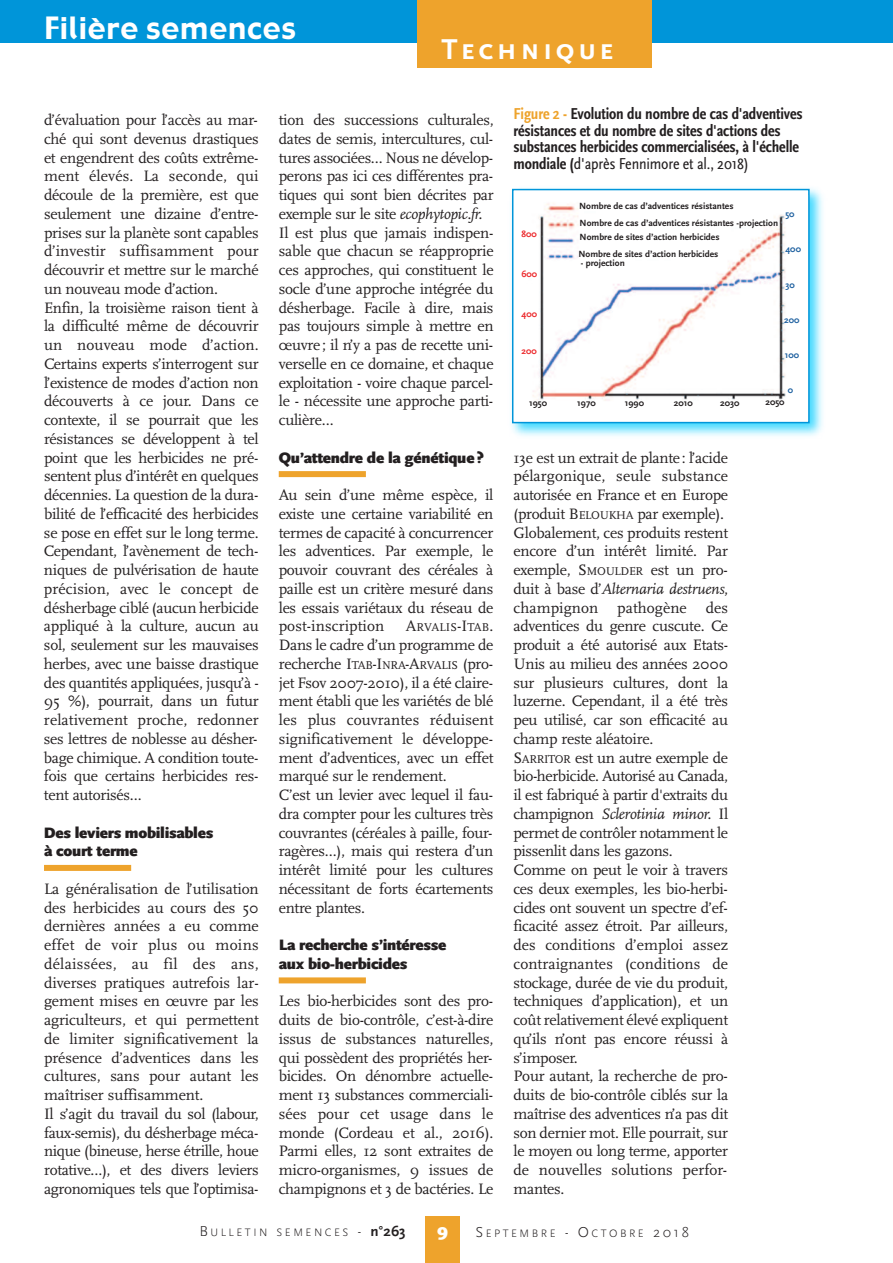
<style>
.page{position:relative;width:893px;height:1263px;background:#fff}
.page>*{position:absolute;margin:0;border:0;box-sizing:border-box;transform-origin:0 0}
.t1{font:30px "Gadget";letter-spacing:.03em;color:#fff}
.t2{font:700 30px "Scala Sans Caps";letter-spacing:.1em;color:#fff}
.t3{font:900 18px "Scala Sans";color:#fff}
.t4{font:700 condensed 16.5px/16.5px "Scala Sans";letter-spacing:-.01em;color:#231f20}
.t5{font:16.5px "Scala Sans Regular Con";letter-spacing:-.01em;color:#231f20}
.t6{font:15.75px/18.8px "Scala";letter-spacing:-.02em;color:#231f20}
.t7{font:900 15.75px/18.8px "Scala Sans";letter-spacing:-.02em;color:#231f20}
.t8{font:11.85px "Scala";letter-spacing:.01em;color:#231f20}
.t9{font:300 11.25px "Scala Sans";letter-spacing:.22em;color:#231f20}
.t10{font:700 9.3px "Scala Sans";color:#231f20}
.t11{font:700 9.3px "Scala Sans";color:#1f61a0}
.t12{font:700 9.3px "Scala Sans";color:#ec2a2d}
.s1{font-style:italic}
.s2{font-size:15.75px}
.s3{font-size:11.85px}
.s4{color:#eea32c}
.s5{font-family:"Scala Sans";font-weight:700;font-stretch:condensed}
.s6{font-size:15px}
.s7{font-weight:700;font-size:15px}
</style>
<div class="page">
<img style="left:511px;top:188px;width:312px;height:248px">
<div style="left:513px;top:190px;width:295px;height:232px;background:#fff"></div>
<img style="left:533px;top:203px;width:253px;height:198px">
<div style="left:512px;top:189px;width:298px;height:234px;border:2px solid #0095d9"></div>
<div style="left:0;top:0;width:893px;height:43px;background:#0095d9"></div>
<div style="left:417px;top:0;width:234px;height:68px;background:#eea32c"></div>
<div style="left:425px;top:1216px;width:34px;height:47px;background:#eea32c"></div>
<div style="left:44px;top:865px;width:87px;height:6px;background:#eea32c"></div>
<div style="left:279px;top:471px;width:87px;height:6px;background:#eea32c"></div>
<div style="left:279px;top:977px;width:87px;height:6px;background:#eea32c"></div>
<h1 class="t1" style="left:44px;top:11px;width:253px">Filière semences</h1>
<h1 class="t2" style="left:442px;top:32px;width:174px">Technique</h1>
<p class="t6" style="left:44px;top:112px;width:216px">d’évaluation pour l’accès au mar&shy;ché qui sont devenus drastiques et engendrent des coûts extrême&shy;ment élevés. La seconde, qui découle de la première, est que seulement une dizaine d’entre&shy;prises sur la planète sont capables d’investir suffisamment pour découvrir et mettre sur le marché un nouveau mode d’action.<br>Enfin, la troisième raison tient à la difficulté même de découvrir un nouveau mode d’action.<br>Certains experts s’interrogent sur l’existence de modes d’action non découverts à ce jour. Dans ce contexte, il se pourrait que les résistances se développent à tel point que les herbicides ne pré&shy;sentent plus d’intérêt en quelques décennies. La question de la dura&shy;bilité de l’efficacité des herbicides se pose en effet sur le long terme.<br>Cependant, l’avènement de tech&shy;niques de pulvérisation de haute précision, avec le concept de désherbage ciblé (aucun herbicide appliqué à la culture, aucun au sol, seulement sur les mauvaises herbes, avec une baisse drastique des quantités appliquées, jusqu’à -<br>95 %), pourrait, dans un futur relativement proche, redonner ses lettres de noblesse au désher&shy;bage chimique. A condition toute&shy;fois que certains herbicides res&shy;tent autorisés…</p>
<p class="t7" style="left:44px;top:823px;width:171px">Des leviers mobilisables à court terme</p>
<p class="t6" style="left:44px;top:881px;width:216px">La généralisation de l’utilisation des herbicides au cours des 50 dernières années a eu comme effet de voir plus ou moins délaissées, au fil des ans, diverses pratiques autrefois lar&shy;gement mises en œuvre par les agriculteurs, et qui permettent de limiter significativement la présence d’adventices dans les cultures, sans pour autant les maîtriser suffisamment.<br>Il s’agit du travail du sol (labour, faux-semis), du désherbage méca&shy;nique (bineuse, herse étrille, houe rotative…), et des divers leviers agronomiques tels que l’optimisa-</p>
<p class="t6" style="left:279px;top:112px;width:216px">tion des successions culturales, dates de semis, intercultures, cul&shy;tures associées… Nous ne dévelop&shy;perons pas ici ces différentes pra&shy;tiques qui sont bien décrites par exemple sur le site <span class="s1">ecophytopic.fr.<br></span>Il est plus que jamais indispen&shy;sable que chacun se réapproprie ces approches, qui constituent le socle d’une approche intégrée du désherbage. Facile à dire, mais pas toujours simple à mettre en œuvre; il n’y a pas de recette uni&shy;verselle en ce domaine, et chaque exploitation - voire chaque parcel&shy;le - nécessite une approche parti&shy;culière…</p>
<p class="t7" style="left:279px;top:448px;width:207px">Qu’attendre de la génétique?</p>
<p class="t6" style="left:279px;top:487px;width:216px;text-align:justify">Au sein d’une même espèce, il existe une certaine variabilité en termes de capacité à concurrencer les adventices. Par exemple, le pouvoir couvrant des céréales à paille est un critère mesuré dans les essais variétaux du réseau de post-inscription</p>
<p class="t8" style="left:406px;top:623px;width:89px"><span class="s2">A</span>RVALIS<span class="s2">-I</span>TAB<span class="s2">.</span></p>
<p class="t6" style="left:279px;top:637px;width:216px">Dans le cadre d’un programme de recherche I<span class="s3">TAB</span>-I<span class="s3">NRA</span>-A<span class="s3">RVALIS</span> (pro&shy;jet Fsov 2007-2010), il a été claire&shy;ment établi que les variétés de blé les plus couvrantes réduisent significativement le développe&shy;ment d’adventices, avec un effet marqué sur le rendement.<br>C’est un levier avec lequel il fau&shy;dra compter pour les cultures très couvrantes (céréales à paille, four&shy;ragères…), mais qui restera d’un intérêt limité pour les cultures nécessitant de forts écartements entre plantes.</p>
<p class="t7" style="left:279px;top:935px;width:169px">La recherche s’intéresse aux bio-herbicides</p>
<p class="t6" style="left:279px;top:993px;width:216px;text-align:justify">Les bio-herbicides sont des pro&shy;duits de bio-contrôle, c’est-à-dire issus de substances naturelles, qui possèdent des propriétés her&shy;bicides. On dénombre actuelle&shy;ment 13 substances commerciali&shy;sées pour cet usage dans le monde (Cordeau et al., 2016).<br>Parmi elles, 12 sont extraites de micro-organismes, 9 issues de champignons et 3 de bactéries. Le</p>
<p class="t4" style="left:513px;top:105px;width:291px"><span class="s4">Figure 2 -</span> Evolution du nombre de cas d'adventives résistances et du nombre de sites d'actions des substances herbicides commercialisées, à l'échelle</p>
<p class="t5" style="left:513px;top:153px;width:237px"><span class="s5">mondiale (</span>d'après Fennimore et al., 2018)</p>
<p class="t12" style="left:521px;top:230px;width:17px">800</p>
<p class="t12" style="left:521px;top:270px;width:17px">600</p>
<p class="t12" style="left:521px;top:310px;width:17px">400</p>
<p class="t12" style="left:521px;top:347px;width:17px">200</p>
<p class="t10" style="left:579px;top:202px;width:156px">Nombre de cas d’adventices résistantes</p>
<p class="t10" style="left:580px;top:233px;width:141px">Nombre de sites d’action herbicides</p>
<p class="t11" style="left:785px;top:210px;width:11px">50</p>
<p class="t11" style="left:785px;top:246px;width:17px">400</p>
<p class="t11" style="left:785px;top:281px;width:11px">30</p>
<p class="t10" style="left:580px;top:219px;width:200px">Nombre de cas d’adventices résistantes -projection</p>
<p class="t10" style="left:578px;top:250px;width:141px">Nombre de sites d’action herbicides</p>
<p class="t10" style="left:581px;top:259px;width:45px">- projection</p>
<p class="t11" style="left:784px;top:316px;width:17px">200</p>
<p class="t11" style="left:785px;top:351px;width:16px">100</p>
<p class="t11" style="left:788px;top:387px;width:7px">0</p>
<p class="t10" style="left:529px;top:399px;width:19px">1950</p>
<p class="t10" style="left:577px;top:399px;width:20px">1970</p>
<p class="t10" style="left:625px;top:399px;width:21px">1990</p>
<p class="t10" style="left:674px;top:399px;width:20px">2010</p>
<p class="t10" style="left:720px;top:399px;width:21px">2030</p>
<p class="t10" style="left:765px;top:398px;width:21px">2050</p>
<p class="t6" style="left:513px;top:449px;width:216px">13e est un extrait de plante: l’acide pélargonique, seule substance autorisée en France et en Europe (produit B<span class="s3">ELOUKHA</span> par exemple).<br>Globalement, ces produits restent encore d’un intérêt limité. Par exemple, S<span class="s3">MOULDER</span> est un pro&shy;duit à base d’<span class="s1">Alternaria destruens</span>, champignon pathogène des adventices du genre cuscute. Ce produit a été autorisé aux Etats-<br>Unis au milieu des années 2000 sur plusieurs cultures, dont la luzerne. Cependant, il a été très peu utilisé, car son efficacité au champ reste aléatoire.<br>S<span class="s3">ARRITOR</span> est un autre exemple de bio-herbicide. Autorisé au Canada, il est fabriqué à partir d'extraits du champignon <span class="s1">Sclerotinia minor.</span> Il permet de contrôler notamment le pissenlit dans les gazons.<br>Comme on peut le voir à travers ces deux exemples, les bio-herbi&shy;cides ont souvent un spectre d’ef&shy;ficacité assez étroit. Par ailleurs, des conditions d’emploi assez contraignantes (conditions de stockage, durée de vie du produit, techniques d’application), et un coût relativement élevé expliquent qu’ils n’ont pas encore réussi à s’imposer.<br>Pour autant, la recherche de pro&shy;duits de bio-contrôle ciblés sur la maîtrise des adventices n’a pas dit son dernier mot. Elle pourrait, sur le moyen ou long terme, apporter de nouvelles solutions perfor&shy;mantes.</p>
<p class="t9" style="left:199px;top:1225px;width:208px"><span class="s6">B</span>ULLETIN SEMENCES <span class="s6">-</span> <span class="s7">n°263</span></p>
<p class="t3" style="left:437px;top:1220px;width:12px">9</p>
<p class="t9" style="left:475px;top:1227px;width:215px"><span class="s6">S</span>EPTEMBRE <span class="s6">- O</span>CTOBRE <span class="s6">2018</span></p>
</div>
